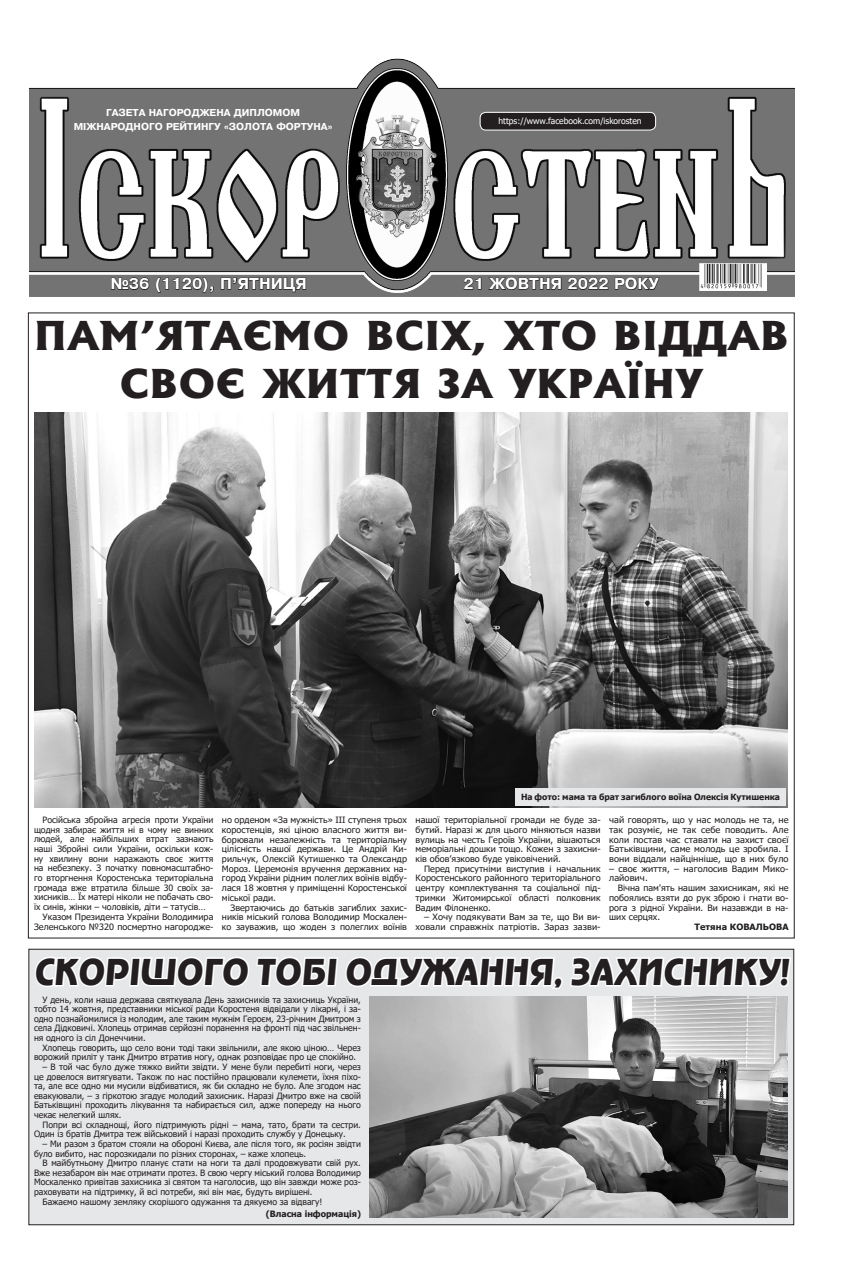
<style>
.page{position:relative;width:851px;height:1282px;background:#fff}
.page>*{position:absolute;margin:0;border:0;box-sizing:border-box;transform-origin:0 0}
.t1{font:800 38px/48px "Albertus";letter-spacing:.02em;color:#231f20;text-align:center;scale:1.06 1}
.t2{font:35.2px "Adver Gothic C";color:#231f20;scale:.89 1}
.t3{font:700 15px "Ukrainian Pragmatica";color:#fff}
.t4{font:700 9.5px/14px "Ukrainian Pragmatica";color:#fff;text-align:center}
.t5{font:8.7px/9.6px "Tahoma";color:#231f20}
.t6{font:8.7px/9.7px "Tahoma";color:#231f20;text-align:justify;scale:1.04 1}
.t7{font:8.7px/9.7px "Tahoma";color:#231f20;text-align:right;scale:1.06 1}
.t8{font:700 8.7px "Tahoma";color:#231f20}
.t9{font:700 8.7px "Tahoma";color:#231f20;scale:1.04 1}
.t10{font:700 8.5px "Tahoma";color:#231f20}
.t11{font:8.5px "Tahoma";color:#fff}
</style>
<div class="page">
<div style="left:29px;top:949px;width:764px;height:275px;background:#e6e7e9"></div>
<img style="left:30px;top:58px;width:764px;height:239px">
<div style="left:480px;top:112px;width:175px;height:18px;background:#231f20;border-radius:6px"></div>
<div style="left:479px;top:112px;width:177px;height:18px;border:1px solid #fff;border-radius:6px"></div>
<img style="left:699px;top:263px;width:67px;height:27px">
<svg style="left:110px;top:277px;width:104px;height:16px;background:#5b595a"></svg>
<svg style="left:220px;top:277px;width:86px;height:16px"></svg>
<svg style="left:463px;top:276px;width:197px;height:15px;background:#595858"></svg>
<img style="left:369px;top:996px;width:418px;height:221px">
<img style="left:35px;top:412px;width:752px;height:395px">
<svg style="left:35px;top:957px;width:756px;height:32px"></svg>
<div style="left:515px;top:788px;width:270px;height:17px;background:#e6e7e9"></div>
<p class="t4" style="left:74px;top:105px;width:260px">ГАЗЕТА НАГОРОДЖЕНА ДИПЛОМОМ<br>МIЖНАРОДНОГО РЕЙТИНГУ «ЗОЛОТА ФОРТУНА»</p>
<p class="t11" style="left:498px;top:115px;width:145px">https://www.facebook.com/iskorosten</p>
<h3 class="t3" style="left:110px;top:275px;width:198px">№36 (1120), П’ЯТНИЦЯ</h3>
<h3 class="t3" style="left:463px;top:275px;width:197px">21 ЖОВТНЯ 2022 РОКУ</h3>
<h1 class="t1" style="left:34px;top:312px;width:712px">ПАМ’ЯТАЄМО ВСІХ, ХТО ВІДДАВ<br>СВОЄ ЖИТТЯ ЗА УКРАЇНУ</h1>
<p class="t5" style="left:43px;top:815px;width:172px">Російська збройна агресія проти України</p>
<p class="t5" style="left:34px;top:825px;width:181px">щодня забирає життя ні в чому не винних</p>
<p class="t5" style="left:34px;top:834px;width:181px">людей, але найбільших втрат зазнають</p>
<p class="t5" style="left:34px;top:844px;width:181px">наші Збройні сили України, оскільки кож-</p>
<p class="t5" style="left:34px;top:854px;width:181px">ну хвилину вони наражають своє життя</p>
<p class="t5" style="left:34px;top:863px;width:181px">на небезпеку. З початку повномасштабно-</p>
<p class="t5" style="left:34px;top:873px;width:181px">го вторгнення Коростенська територіальна</p>
<p class="t5" style="left:34px;top:883px;width:181px">громада вже втратила більше 30 своїх за-</p>
<p class="t5" style="left:34px;top:892px;width:181px">хисників… Їх матері ніколи не побачать сво-</p>
<p class="t5" style="left:34px;top:902px;width:173px">їх синів, жінки – чоловіків, діти – татусів…</p>
<p class="t6" style="left:43px;top:912px;width:166px">Указом Президента України Володимира</p>
<p class="t6" style="left:34px;top:921px;width:174px">Зеленського №320 посмертно нагородже-</p>
<p class="t6" style="left:222px;top:815px;width:179px">но орденом «За мужність» III ступеня трьох коростенців, які ціною власного життя ви&shy;борювали незалежність та територіальну цілісність нашої держави. Це Андрій Ки&shy;рильчук, Олексій Кутишенко та Олександр Мороз. Церемонія вручення державних на&shy;город України рідним полеглих воїнів відбу&shy;лася 18 жовтня у приміщенні Коростенської міської ради.</p>
<p class="t6" style="left:222px;top:903px;width:179px;text-indent:9px">Звертаючись до батьків загиблих захис&shy;ників міський голова Володимир Москален&shy;ко зауважив, що жоден з полеглих воїнів</p>
<p class="t10" style="left:521px;top:790px;width:260px">На фото: мама та брат загиблого воїна Олексія Кутишенка</p>
<p class="t6" style="left:415px;top:815px;width:179px">нашої територіальної громади не буде за&shy;бутий. Наразі ж для цього міняються назви вулиць на честь Героїв України, вішаються меморіальні дошки тощо. Кожен з захисни&shy;ків обов’язково буде увіковічений.</p>
<p class="t6" style="left:415px;top:864px;width:179px;text-indent:9px">Перед присутніми виступив і начальник Коростенського районного територіального центру комплектування та соціальної під&shy;тримки Житомирської області полковник Вадим Філоненко.</p>
<p class="t7" style="left:415px;top:912px;width:176px">– Хочу подякувати Вам за те, що Ви ви&shy;ховали справжніх патріотів. Зараз зазви-</p>
<p class="t7" style="left:609px;top:815px;width:171px;text-align:justify">чай говорять, що у нас молодь не та, не так розуміє, не так себе поводить. Але коли постав час ставати на захист своєї Батьківщини, саме молодь це зробила. І вони віддали найцінніше, що в них було</p>
<p class="t7" style="left:609px;top:864px;width:171px;text-align:left">– своє життя, – наголосив Вадим Мико&shy;лайович.</p>
<p class="t6" style="left:609px;top:883px;width:174px;text-indent:9px">Вічна пам'ять нашим захисникам, які не побоялись взяти до рук зброю і гнати во&shy;рога з рідної України. Ви назавжди в на&shy;ших серцях.</p>
<p class="t9" style="left:694px;top:920px;width:92px">Тетяна КОВАЛЬОВА</p>
<h2 class="t2" style="left:34px;top:952px;width:852px">СКОРІШОГО ТОБІ ОДУЖАННЯ, ЗАХИСНИКУ!</h2>
<p class="t5" style="left:34px;top:995px;width:328px;text-align:justify;text-indent:9px">У день, коли наша держава святкувала День захисників та захисниць України, тобто 14 жовтня, представники міської ради Коростеня відвідали у лікарні, і за&shy;одно познайомилися із молодим, але таким мужнім Героєм, 23-річним Дмитром з села Дідковичі. Хлопець отримав серйозні поранення на фронті під час звільнен&shy;ня одного із сіл Донеччини.</p>
<p class="t5" style="left:34px;top:1043px;width:328px;text-indent:8px">Хлопець говорить, що село вони тоді таки звільнили, але якою ціною… Через ворожий приліт у танк Дмитро втратив ногу, однак розповідає про це спокійно.</p>
<p class="t5" style="left:34px;top:1062px;width:328px;text-align:justify;text-indent:8px">– В той час було дуже тяжко вийти звідти. У мене були перебиті ноги, через це довелося витягувати. Також по нас постійно працювали кулемети, їхня піхо&shy;та, але все одно ми мусили відбиватися, як би складно не було. Але згодом нас евакуювали, – з гіркотою згадує молодий захисник. Наразі Дмитро вже на своїй Батьківщині проходить лікування та набирається сил, адже попереду на нього чекає нелегкий шлях.</p>
<p class="t5" style="left:34px;top:1120px;width:328px;text-indent:8px">Попри всі складнощі, його підтримують рідні – мама, тато, брати та сестри.<br>Один із братів Дмитра теж військовий і наразі проходить службу у Донецьку.</p>
<p class="t5" style="left:34px;top:1139px;width:328px;text-indent:8px">– Ми разом з братом стояли на обороні Києва, але після того, як росіян звідти було вибито, нас порозкидали по різних сторонах, – каже хлопець.</p>
<p class="t5" style="left:43px;top:1158px;width:320px">В майбутньому Дмитро планує стати на ноги та далі продовжувати свій рух.</p>
<p class="t5" style="left:34px;top:1168px;width:328px">Вже незабаром він має отримати протез. В свою чергу міський голова Володимир</p>
<p class="t5" style="left:34px;top:1177px;width:328px">Москаленко привітав захисника зі святом та наголосив, що він завжди може роз-</p>
<p class="t5" style="left:34px;top:1187px;width:280px">раховувати на підтримку, й всі потреби, які він має, будуть вирішені.</p>
<p class="t5" style="left:43px;top:1197px;width:281px">Бажаємо нашому земляку скорішого одужання та дякуємо за відвагу!</p>
<p class="t8" style="left:266px;top:1207px;width:97px">(Власна інформація)</p>
</div>
